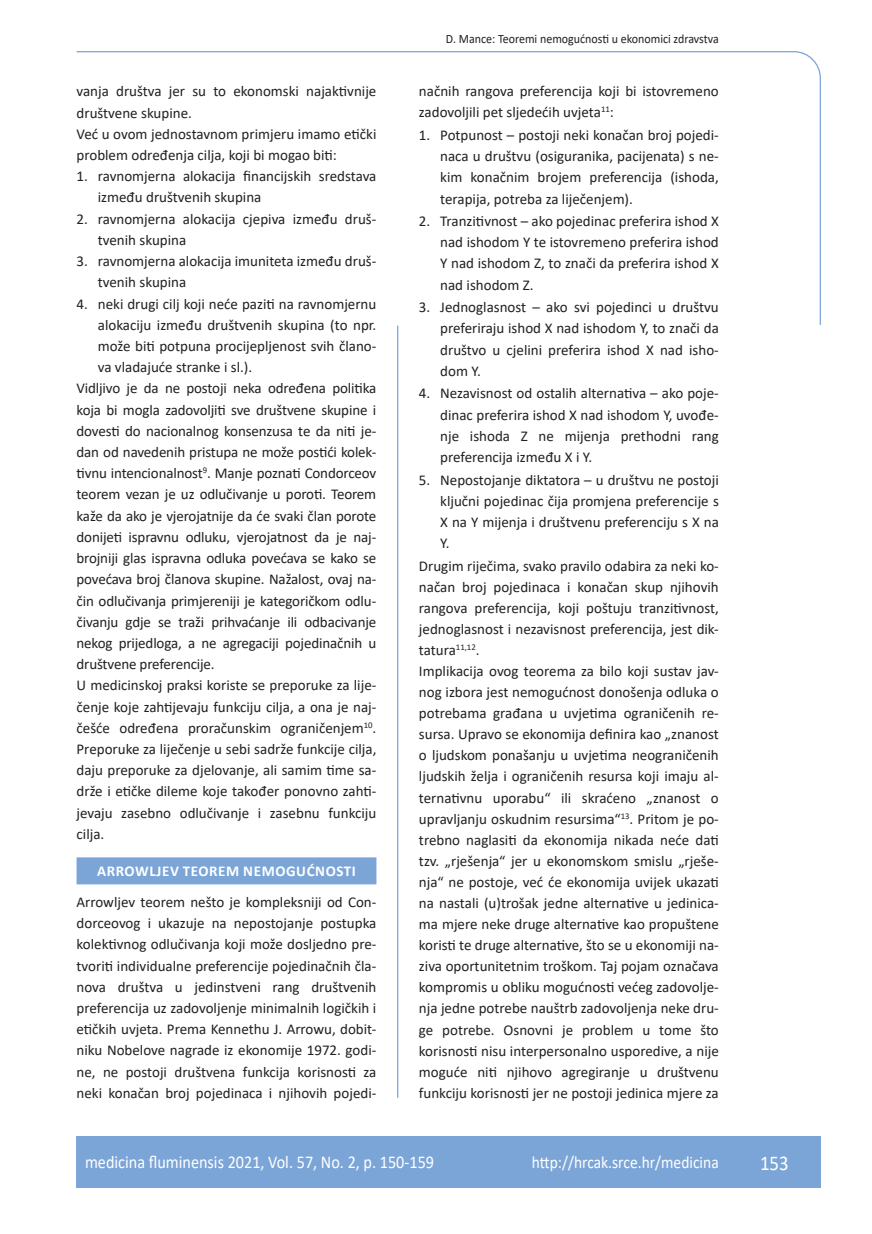
<style>
.page{position:relative;width:872px;height:1234px;background:#fff}
.page>*{position:absolute;margin:0;border:0;box-sizing:border-box;transform-origin:0 0}
.t1{font:21px "Calibri";color:#fff;scale:.9 1}
.t2{font:18px "Calibri";color:#fff;scale:.9 1}
.t3{font:17.25px "Calibri";color:#fff;scale:.9 1}
.osnovni_tekst{font:15px/21px "Calibri";color:#231f20;text-align:justify}
.naslov_ruler{font:700 15px "Calibri";letter-spacing:.04em;color:#fff}
.glava{font:12.75px "Calibri";color:#231f20;scale:.94 1}
</style>
<div class="page">
<svg style="left:76px;top:51px;width:745px;height:275px"></svg>
<hr style="left:397px;top:325px;width:1px;height:772px;background:#7ca5d7">
<div style="left:77px;top:1135px;width:744px;height:51px;background:#7ca5d7"></div>
<div style="left:77px;top:857px;width:299px;height:27px;background:#7ca5d7"></div>
<p class="osnovni_tekst" style="left:77px;top:80px;width:301px">vanja društva jer su to ekonomski najaktivnije društvene skupine.</p>
<p class="osnovni_tekst" style="left:77px;top:123px;width:301px">Već u ovom jednostavnom primjeru imamo etički problem određenja cilja, koji bi mogao biti:</p>
<p class="osnovni_tekst" style="left:98px;top:165px;width:280px;text-indent:-21px">1. ravnomjerna alokacija financijskih sredstava između društvenih skupina</p>
<p class="osnovni_tekst" style="left:98px;top:208px;width:280px;text-indent:-21px">2. ravnomjerna alokacija cjepiva između druš&shy;tvenih skupina</p>
<p class="osnovni_tekst" style="left:98px;top:250px;width:280px;text-indent:-21px">3. ravnomjerna alokacija imuniteta između druš&shy;tvenih skupina</p>
<p class="osnovni_tekst" style="left:98px;top:292px;width:280px;text-indent:-21px">4. neki drugi cilj koji neće paziti na ravnomjernu alokaciju između društvenih skupina (to npr. može biti potpuna procijepljenost svih člano&shy;va vladajuće stranke i sl.).</p>
<p class="osnovni_tekst" style="left:77px;top:377px;width:301px">Vidljivo je da ne postoji neka određena politika koja bi mogla zadovoljiti sve društvene skupine i dovesti do nacionalnog konsenzusa te da niti je&shy;dan od navedenih pristupa ne može postići kolek&shy;tivnu intencionalnost<sup>9</sup>. Manje poznati Condorceov teorem vezan je uz odlučivanje u poroti. Teorem kaže da ako je vjerojatnije da će svaki član porote donijeti ispravnu odluku, vjerojatnost da je naj&shy;brojniji glas ispravna odluka povećava se kako se povećava broj članova skupine. Nažalost, ovaj na&shy;čin odlučivanja primjereniji je kategoričkom odlu&shy;čivanju gdje se traži prihvaćanje ili odbacivanje nekog prijedloga, a ne agregaciji pojedinačnih u društvene preferencije.</p>
<p class="osnovni_tekst" style="left:77px;top:674px;width:301px">U medicinskoj praksi koriste se preporuke za lije&shy;čenje koje zahtijevaju funkciju cilja, a ona je naj&shy;češće određena proračunskim ograničenjem<sup>10</sup>.<br>Preporuke za liječenje u sebi sadrže funkcije cilja, daju preporuke za djelovanje, ali samim time sa&shy;drže i etičke dileme koje također ponovno zahti&shy;jevaju zasebno odlučivanje i zasebnu funkciju cilja.</p>
<p class="naslov_ruler" style="left:97px;top:860px;width:260px">ARROWLJEV TEOREM NEMOGUĆNOSTI</p>
<p class="osnovni_tekst" style="left:77px;top:890px;width:301px">Arrowljev teorem nešto je kompleksniji od Con&shy;dorceovog i ukazuje na nepostojanje postupka kolektivnog odlučivanja koji može dosljedno pre&shy;tvoriti individualne preferencije pojedinačnih čla&shy;nova društva u jedinstveni rang društvenih preferencija uz zadovoljenje minimalnih logičkih i etičkih uvjeta. Prema Kennethu J. Arrowu, dobit&shy;niku Nobelove nagrade iz ekonomije 1972. godi&shy;ne, ne postoji društvena funkcija korisnosti za neki konačan broj pojedinaca i njihovih pojedi-</p>
<p class="glava" style="left:446px;top:29px;width:292px">D. Mance: Teoremi nemogućnosti u ekonomici zdravstva</p>
<p class="osnovni_tekst" style="left:419px;top:80px;width:301px">načnih rangova preferencija koji bi istovremeno zadovoljili pet sljedećih uvjeta<sup>11</sup>:</p>
<p class="osnovni_tekst" style="left:440px;top:124px;width:280px;text-indent:-21px">1. Potpunost – postoji neki konačan broj pojedi&shy;naca u društvu (osiguranika, pacijenata) s ne&shy;kim konačnim brojem preferencija (ishoda, terapija, potreba za liječenjem).</p>
<p class="osnovni_tekst" style="left:440px;top:210px;width:280px;text-indent:-21px">2. Tranzitivnost – ako pojedinac preferira ishod X nad ishodom Y te istovremeno preferira ishod Y nad ishodom Z, to znači da preferira ishod X nad ishodom Z.</p>
<p class="osnovni_tekst" style="left:440px;top:296px;width:280px;text-indent:-21px">3. Jednoglasnost – ako svi pojedinci u društvu preferiraju ishod X nad ishodom Y, to znači da društvo u cjelini preferira ishod X nad isho&shy;dom Y.</p>
<p class="osnovni_tekst" style="left:440px;top:382px;width:280px;text-indent:-21px">4. Nezavisnost od ostalih alternativa – ako poje&shy;dinac preferira ishod X nad ishodom Y, uvođe&shy;nje ishoda Z ne mijenja prethodni rang preferencija između X i Y.</p>
<p class="osnovni_tekst" style="left:440px;top:468px;width:280px;text-indent:-21px">5. Nepostojanje diktatora – u društvu ne postoji ključni pojedinac čija promjena preferencije s X na Y mijenja i društvenu preferenciju s X na Y.</p>
<p class="osnovni_tekst" style="left:419px;top:554px;width:301px">Drugim riječima, svako pravilo odabira za neki ko&shy;načan broj pojedinaca i konačan skup njihovih rangova preferencija, koji poštuju tranzitivnost, jednoglasnost i nezavisnost preferencija, jest dik&shy;tatura<sup>11,12</sup>.</p>
<p class="osnovni_tekst" style="left:419px;top:660px;width:301px">Implikacija ovog teorema za bilo koji sustav jav&shy;nog izbora jest nemogućnost donošenja odluka o potrebama građana u uvjetima ograničenih re&shy;sursa. Upravo se ekonomija definira kao „znanost o ljudskom ponašanju u uvjetima neograničenih ljudskih želja i ograničenih resursa koji imaju al&shy;ternativnu uporabu“ ili skraćeno „znanost o upravljanju oskudnim resursima“<sup>13</sup>. Pritom je po&shy;trebno naglasiti da ekonomija nikada neće dati tzv. „rješenja“ jer u ekonomskom smislu „rješe&shy;nja“ ne postoje, već će ekonomija uvijek ukazati na nastali (u)trošak jedne alternative u jedinica&shy;ma mjere neke druge alternative kao propuštene koristi te druge alternative, što se u ekonomiji na&shy;ziva oportunitetnim troškom. Taj pojam označava kompromis u obliku mogućnosti većeg zadovolje&shy;nja jedne potrebe nauštrb zadovoljenja neke dru&shy;ge potrebe. Osnovni je problem u tome što korisnosti nisu interpersonalno usporedive, a nije moguće niti njihovo agregiranje u društvenu funkciju korisnosti jer ne postoji jedinica mjere za</p>
<p class="t2" style="left:85px;top:1149px;width:389px">medicina fluminensis 2021, Vol. 57, No. 2, p. 150-159</p>
<p class="t3" style="left:532px;top:1150px;width:209px">http://hrcak.srce.hr/medicina</p>
<p class="t1" style="left:760px;top:1147px;width:33px">153</p>
</div>
